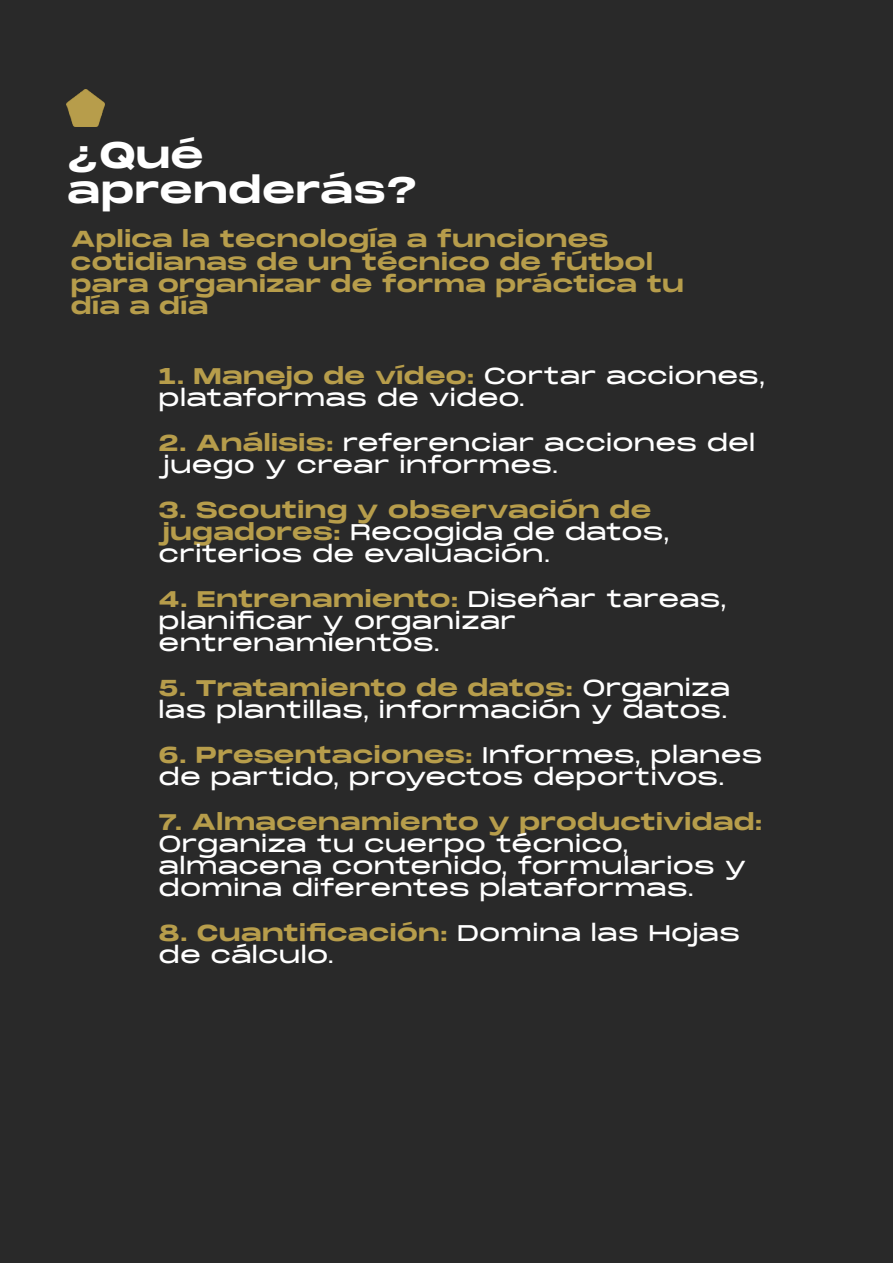
<style>
.page{position:relative;width:893px;height:1263px;background:#292929}
.page>*{position:absolute;margin:0;border:0;box-sizing:border-box;transform-origin:0 0}
.t1{font:700 36px/35.7px "Monument Extended";letter-spacing:-.015em;color:#fff}
.t2{font:22.5px/22.2px "Monument Extended";letter-spacing:-.02em;color:#fff}
.t3{font:700 22.5px/22.2px "Monument Extended";letter-spacing:-.01em;color:#b79d4b}
.s1{font-weight:700;color:#b79d4b}
</style>
<div class="page">
<img style="left:67px;top:90px;width:38px;height:36px">
<h1 class="t1" style="left:67px;top:141px;width:352px">¿Qué aprenderás?</h1>
<p class="t3" style="left:70px;top:231px;width:615px">Aplica la tecnología a funciones cotidianas de un técnico de fútbol para organizar de forma práctica tu día a día</p>
<p class="t2" style="left:158px;top:367px;width:609px"><span class="s1">1. Manejo de vídeo:</span> Cortar acciones, plataformas de video.</p>
<p class="t2" style="left:158px;top:434px;width:599px"><span class="s1">2. Análisis:</span> referenciar acciones del juego y crear informes.</p>
<p class="t2" style="left:158px;top:501px;width:513px"><span class="s1">3. Scouting y observación de jugadores:</span> Recogida de datos, criterios de evaluación.</p>
<p class="t2" style="left:158px;top:590px;width:570px"><span class="s1">4. Entrenamiento:</span> Diseñar tareas, planificar y organizar entrenamientos.</p>
<p class="t2" style="left:158px;top:679px;width:574px"><span class="s1">5. Tratamiento de datos:</span> Organiza las plantillas, información y datos.</p>
<p class="t2" style="left:158px;top:746px;width:606px"><span class="s1">6. Presentaciones:</span> Informes, planes de partido, proyectos deportivos.</p>
<p class="t3" style="left:158px;top:813px;width:606px">7. Almacenamiento y productividad:</p>
<p class="t2" style="left:158px;top:835px;width:590px">Organiza tu cuerpo técnico, almacena contenido, formularios y domina diferentes plataformas.</p>
<p class="t2" style="left:158px;top:924px;width:584px"><span class="s1">8. Cuantificación:</span> Domina las Hojas de cálculo.</p>
</div>
